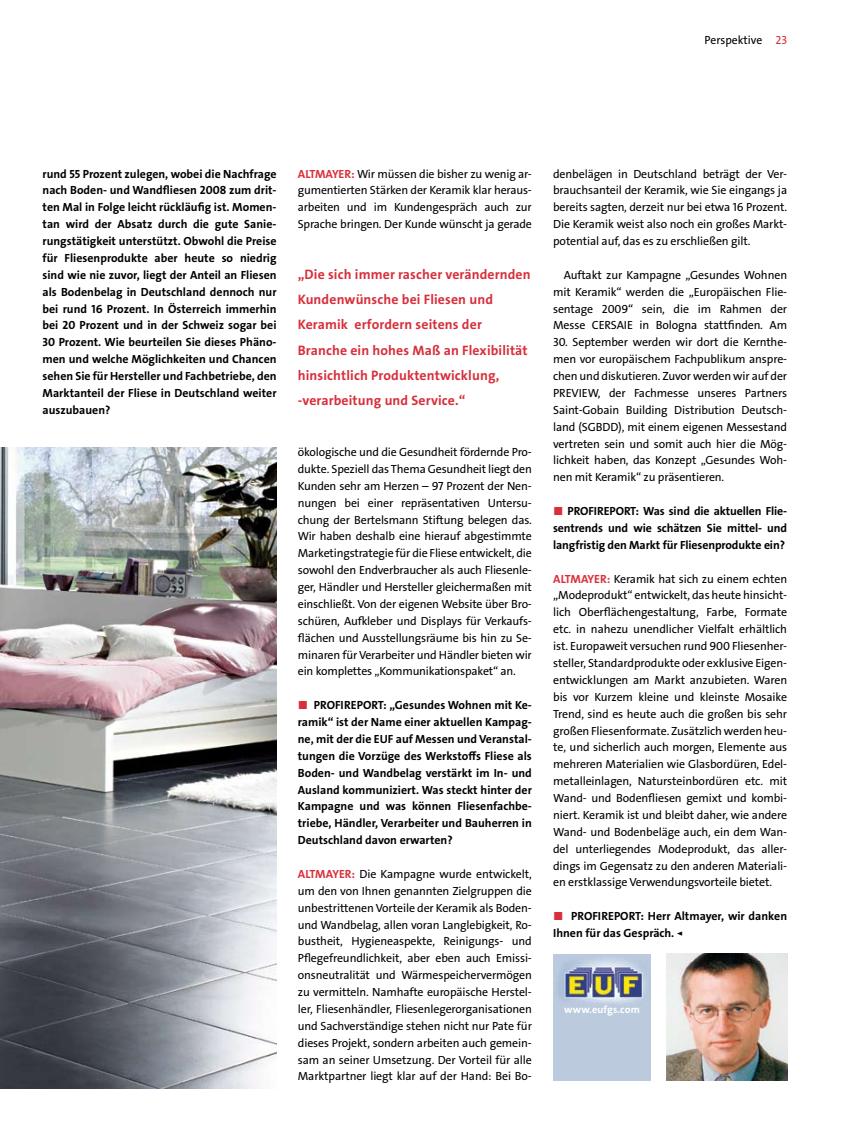
<style>
.page{position:relative;width:851px;height:1134px;background:#fff}
.page>*{position:absolute;margin:0;border:0;box-sizing:border-box;transform-origin:0 0}
.t1{font:13.75px/25.4px "The Sans HP7 Bld";letter-spacing:.01em;color:#d82f3b}
.t2{font:11.88px/16.9px "The Sans HP5 Plain";letter-spacing:-.01em;color:#000;text-align:justify}
.t3{font:11.88px/16.9px "The Sans HP7 Bld";color:#000;text-align:justify}
.t4{font:10.5px "The Sans HP7 Bld";letter-spacing:.01em;color:#fff}
.s1{color:#d82f3b}
.s2{font-family:"The Sans HP7 Bld";color:#d82f3b}
.s3{font-family:"The Sans HP5 Plain";color:#d82f3b}
.s4{font-family:"The Sans HP5 Plain"}
</style>
<div class="page">
<img style="left:0;top:448px;width:276px;height:641px">
<img style="left:666px;top:954px;width:121px;height:126px">
<img style="left:553px;top:955px;width:97px;height:125px">
<p class="t2" style="left:704px;top:32px;width:84px">Perspektive <span class="s1">23</span></p>
<p class="t3" style="left:43px;top:165px;width:235px">rund 55 Prozent zulegen, wobei die Nachfrage nach Boden- und Wandfliesen 2008 zum drit&shy;ten Mal in Folge leicht rückläufig ist. Momen&shy;tan wird der Absatz durch die gute Sanie&shy;rungstätigkeit unterstützt. Obwohl die Preise für Fliesenprodukte aber heute so niedrig sind wie nie zuvor, liegt der Anteil an Fliesen als Bodenbelag in Deutschland dennoch nur bei rund 16 Prozent. In Österreich immerhin bei 20 Prozent und in der Schweiz sogar bei 30 Prozent. Wie beurteilen Sie dieses Phäno&shy;men und welche Möglichkeiten und Chancen sehen Sie für Hersteller und Fachbetriebe, den Marktanteil der Fliese in Deutschland weiter auszubauen?</p>
<p class="t2" style="left:298px;top:165px;width:235px"><span class="s2">ALTMAYER:</span> Wir müssen die bisher zu wenig ar&shy;gumentierten Stärken der Keramik klar heraus&shy;arbeiten und im Kundengespräch auch zur Sprache bringen. Der Kunde wünscht ja gerade</p>
<p class="t1" style="left:298px;top:262px;width:234px">„Die sich immer rascher verändernden Kundenwünsche bei Fliesen und Keramik erfordern seitens der Branche ein hohes Maß an Flexibilität hinsichtlich Produktentwicklung, -verarbeitung und Service.“</p>
<p class="t2" style="left:298px;top:444px;width:235px">ökologische und die Gesundheit fördernde Pro&shy;dukte. Speziell das Thema Gesundheit liegt den Kunden sehr am Herzen – 97 Prozent der Nen&shy;nungen bei einer repräsentativen Untersu&shy;chung der Bertelsmann Stiftung belegen das.<br>Wir haben deshalb eine hierauf abgestimmte Marketingstrategie für die Fliese entwickelt, die sowohl den Endverbraucher als auch Fliesenle&shy;ger, Händler und Hersteller gleichermaßen mit einschließt. Von der eigenen Website über Bro&shy;schüren, Aufkleber und Displays für Verkaufs&shy;flächen und Ausstellungsräume bis hin zu Se&shy;minaren für Verarbeiter und Händler bieten wir ein komplettes „Kommunikationspaket“ an.</p>
<p class="t3" style="left:298px;top:697px;width:235px"><span class="s3">■</span> PROFIREPORT: „Gesundes Wohnen mit Ke&shy;ramik“ ist der Name einer aktuellen Kampag&shy;ne, mit der die EUF auf Messen und Veranstal&shy;tungen die Vorzüge des Werkstoffs Fliese als Boden- und Wandbelag verstärkt im In- und Ausland kommuniziert. Was steckt hinter der Kampagne und was können Fliesenfachbe&shy;triebe, Händler, Verarbeiter und Bauherren in Deutschland davon erwarten?</p>
<p class="t2" style="left:298px;top:866px;width:235px"><span class="s2">ALTMAYER:</span> Die Kampagne wurde entwickelt, um den von Ihnen genannten Zielgruppen die unbestrittenen Vorteile der Keramik als Boden&shy;und Wandbelag, allen voran Langlebigkeit, Ro&shy;bustheit, Hygieneaspekte, Reinigungs- und Pflegefreundlichkeit, aber eben auch Emissi&shy;onsneutralität und Wärmespeichervermögen zu vermitteln. Namhafte europäische Herstel&shy;ler, Fliesenhändler, Fliesenlegerorganisationen und Sachverständige stehen nicht nur Pate für dieses Projekt, sondern arbeiten auch gemein&shy;sam an seiner Umsetzung. Der Vorteil für alle Marktpartner liegt klar auf der Hand: Bei Bo-</p>
<p class="t2" style="left:553px;top:165px;width:235px">denbelägen in Deutschland beträgt der Ver&shy;brauchsanteil der Keramik, wie Sie eingangs ja bereits sagten, derzeit nur bei etwa 16 Prozent.<br>Die Keramik weist also noch ein großes Markt&shy;potential auf, das es zu erschließen gilt.</p>
<p class="t2" style="left:553px;top:266px;width:235px;text-indent:11px">Auftakt zur Kampagne „Gesundes Wohnen mit Keramik“ werden die „Europäischen Flie&shy;sentage 2009“ sein, die im Rahmen der Messe CERSAIE in Bologna stattfinden. Am</p>
<p class="t2" style="left:553px;top:334px;width:235px">30. September werden wir dort die Kernthe&shy;men vor europäischem Fachpublikum anspre&shy;chen und diskutieren. Zuvor werden wir auf der PREVIEW, der Fachmesse unseres Partners Saint-Gobain Building Distribution Deutsch&shy;land (SGBDD), mit einem eigenen Messestand vertreten sein und somit auch hier die Mög&shy;lichkeit haben, das Konzept „Gesundes Woh&shy;nen mit Keramik“ zu präsentieren.</p>
<p class="t3" style="left:553px;top:503px;width:235px"><span class="s3">■</span> PROFIREPORT: Was sind die aktuellen Flie&shy;sentrends und wie schätzen Sie mittel- und langfristig den Markt für Fliesenprodukte ein?</p>
<p class="t2" style="left:553px;top:570px;width:235px"><span class="s2">ALTMAYER:</span> Keramik hat sich zu einem echten „Modeprodukt“ entwickelt, das heute hinsicht&shy;lich Oberflächengestaltung, Farbe, Formate etc. in nahezu unendlicher Vielfalt erhältlich ist. Europaweit versuchen rund 900 Fliesenher&shy;steller, Standardprodukte oder exklusive Eigen&shy;entwicklungen am Markt anzubieten. Waren bis vor Kurzem kleine und kleinste Mosaike Trend, sind es heute auch die großen bis sehr großen Fliesenformate. Zusätzlich werden heu&shy;te, und sicherlich auch morgen, Elemente aus mehreren Materialien wie Glasbordüren, Edel&shy;metalleinlagen, Natursteinbordüren etc. mit Wand- und Bodenfliesen gemixt und kombi&shy;niert. Keramik ist und bleibt daher, wie andere Wand- und Bodenbeläge auch, ein dem Wan&shy;del unterliegendes Modeprodukt, das aller&shy;dings im Gegensatz zu den anderen Materiali&shy;en erstklassige Verwendungsvorteile bietet.</p>
<p class="t3" style="left:553px;top:908px;width:235px"><span class="s3">■</span> PROFIREPORT: Herr Altmayer, wir danken<br>Ihnen für das Gespräch. <span class="s4">◃</span></p>
<p class="t4" style="left:564px;top:1003px;width:77px">www.eufgs.com</p>
</div>
